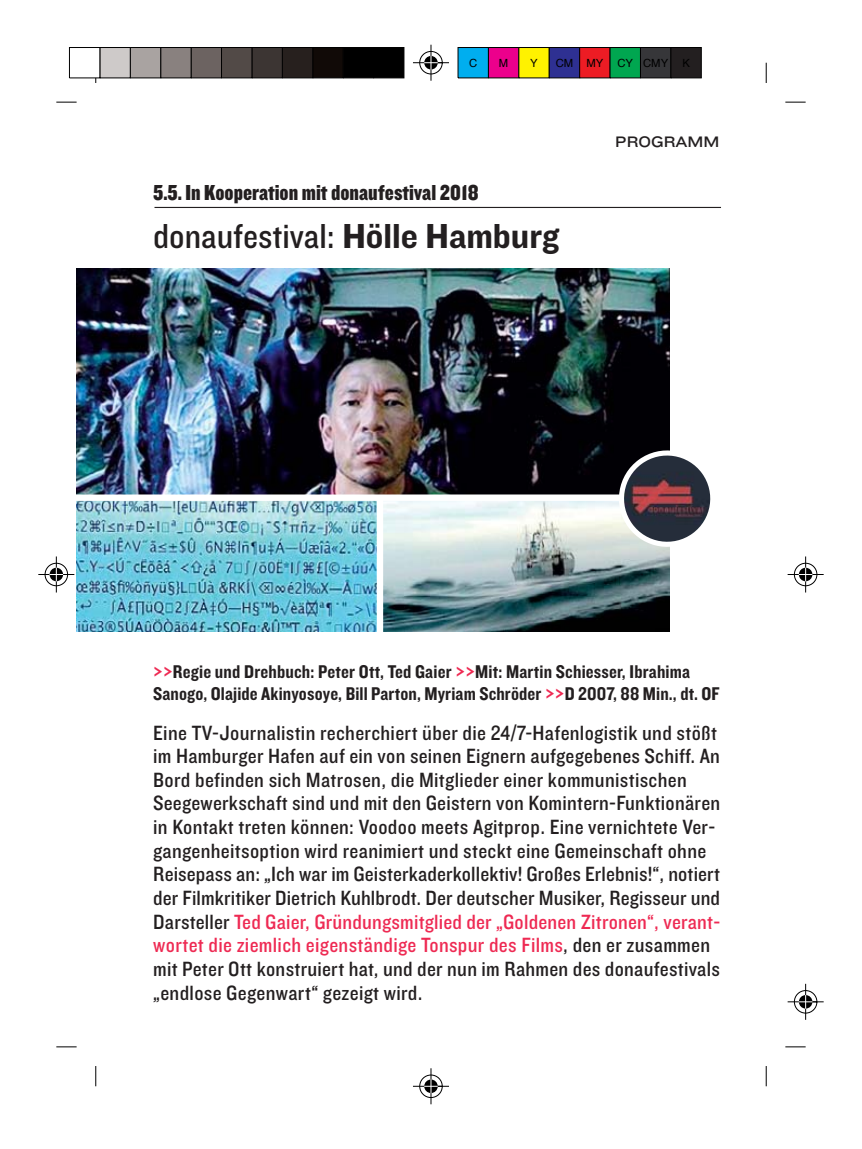
<style>
.page{position:relative;width:862px;height:1149px;background:#fff}
.page>*{position:absolute;margin:0;border:0;box-sizing:border-box;transform-origin:0 0}
.t1{font:36px "Knockout HTF30 Junior Welterwt";color:#231f20}
.t2{font:22.5px "Knockout HTF70 Full Welterwt";color:#231f20}
.t3{font:21.38px/23.6px "Knockout HTF30 Junior Welterwt";letter-spacing:.015em;color:#231f20}
.t4{font:19.12px/21.4px "Knockout HTF50 Welterweight";letter-spacing:.005em;color:#231f20}
.t5{font:15.75px "Knockout HTF33 Junior Heviwt";color:#231f20}
.t6{font:11.25px "Helvetica";color:#000}
.s1{font-family:"Knockout HTF51 Middleweight"}
.s2{color:#ee2a53}
</style>
<div class="page">
<svg style="left:56px;top:1046px;width:21px;height:1px"></svg>
<svg style="left:95px;top:1066px;width:1px;height:19px"></svg>
<svg style="left:56px;top:102px;width:21px;height:1px"></svg>
<svg style="left:785px;top:102px;width:20px;height:1px"></svg>
<svg style="left:765px;top:63px;width:1px;height:20px"></svg>
<svg style="left:785px;top:1046px;width:20px;height:1px"></svg>
<svg style="left:765px;top:1066px;width:1px;height:19px"></svg>
<svg style="left:413px;top:45px;width:36px;height:36px"></svg>
<svg style="left:413px;top:1068px;width:36px;height:35px"></svg>
<svg style="left:38px;top:556px;width:36px;height:36px"></svg>
<svg style="left:787px;top:556px;width:36px;height:36px"></svg>
<svg style="left:787px;top:983px;width:36px;height:36px"></svg>
<div style="left:373px;top:47px;width:31px;height:31px;background:#000"></div>
<div style="left:342px;top:47px;width:31px;height:31px;background:#000"></div>
<div style="left:312px;top:47px;width:31px;height:31px;background:#110a07;border:1px solid #000"></div>
<div style="left:282px;top:47px;width:31px;height:31px;background:#27201e;border:1px solid #000"></div>
<div style="left:251px;top:47px;width:31px;height:31px;background:#3c3533;border:1px solid #000"></div>
<div style="left:221px;top:47px;width:31px;height:31px;background:#524a47;border:1px solid #000"></div>
<div style="left:191px;top:47px;width:31px;height:31px;background:#6c6361;border:1px solid #000"></div>
<div style="left:160px;top:47px;width:31px;height:31px;background:#89817f;border:1px solid #000"></div>
<div style="left:130px;top:47px;width:31px;height:31px;background:#a9a3a1;border:1px solid #000"></div>
<div style="left:99px;top:47px;width:31px;height:31px;background:#cecac9;border:1px solid #000"></div>
<div style="left:69px;top:47px;width:31px;height:31px;background:#fff;border:1px solid #000"></div>
<div style="left:457px;top:47px;width:31px;height:31px;background:#00aeef"></div>
<div style="left:488px;top:47px;width:31px;height:31px;background:#ec008c;border:1px solid #000"></div>
<div style="left:518px;top:47px;width:31px;height:31px;background:#fff200;border:1px solid #000"></div>
<div style="left:548px;top:47px;width:31px;height:31px;background:#2e3092;border:1px solid #000"></div>
<div style="left:579px;top:47px;width:31px;height:31px;background:#ed1c24;border:1px solid #000"></div>
<div style="left:609px;top:47px;width:31px;height:31px;background:#00a650;border:1px solid #000"></div>
<div style="left:639px;top:47px;width:31px;height:31px;background:#363639;border:1px solid #000"></div>
<div style="left:670px;top:47px;width:31px;height:31px;background:#231f20;border:1px solid #000"></div>
<img style="left:77px;top:268px;width:591px;height:226px">
<img style="left:77px;top:500px;width:299px;height:131px">
<img style="left:383px;top:501px;width:285px;height:130px">
<hr style="left:154px;top:207px;width:566px;height:1px;background:#231f20">
<svg style="left:612px;top:444px;width:99px;height:109px"></svg>
<img style="left:623px;top:455px;width:87px;height:86px">
<p class="t6" style="left:469px;top:58px;width:10px">C</p>
<p class="t6" style="left:498px;top:58px;width:11px">M</p>
<p class="t6" style="left:530px;top:58px;width:9px">Y</p>
<p class="t6" style="left:555px;top:58px;width:49px">CM MY</p>
<p class="t6" style="left:617px;top:58px;width:52px">CY CMY</p>
<p class="t6" style="left:682px;top:58px;width:9px">K</p>
<p class="t2" style="left:153px;top:185px;width:327px">5.5. In Kooperation mit donaufestival 2018</p>
<h1 class="t1" style="left:153px;top:223px;width:407px">donaufestival: <span class="s1">Hölle Hamburg</span></h1>
<p class="t5" style="left:615px;top:136px;width:106px">PROGRAMM</p>
<p class="t4" style="left:153px;top:662px;width:567px"><span class="s2">&gt;&gt;</span>Regie und Drehbuch: Peter Ott, Ted Gaier <span class="s2">&gt;&gt;</span>Mit: Martin Schiesser, Ibrahima<br>Sanogo, Olajide Akinyosoye, Bill Parton, Myriam Schröder <span class="s2">&gt;&gt;</span>D 2007, 88 Min., dt. OF</p>
<p class="t3" style="left:153px;top:722px;width:568px">Eine TV-Journalistin recherchiert über die 24/7-Hafenlogistik und stößt im Hamburger Hafen auf ein von seinen Eignern aufgegebenes Schiff. An Bord befinden sich Matrosen, die Mitglieder einer kommunistischen Seegewerkschaft sind und mit den Geistern von Komintern-Funktionären in Kontakt treten können: Voodoo meets Agitprop. Eine vernichtete Ver&shy;gangenheitsoption wird reanimiert und steckt eine Gemeinschaft ohne Reisepass an: „Ich war im Geisterkaderkollektiv! Großes Erlebnis!“, notiert der Filmkritiker Dietrich Kuhlbrodt. Der deutscher Musiker, Regisseur und Darsteller <span class="s2">Ted Gaier, Gründungsmitglied der „Goldenen Zitronen“, verant&shy;wortet die ziemlich eigenständige Tonspur des Films</span>, den er zusammen mit Peter Ott konstruiert hat, und der nun im Rahmen des donaufestivals „endlose Gegenwart“ gezeigt wird.</p>
</div>
